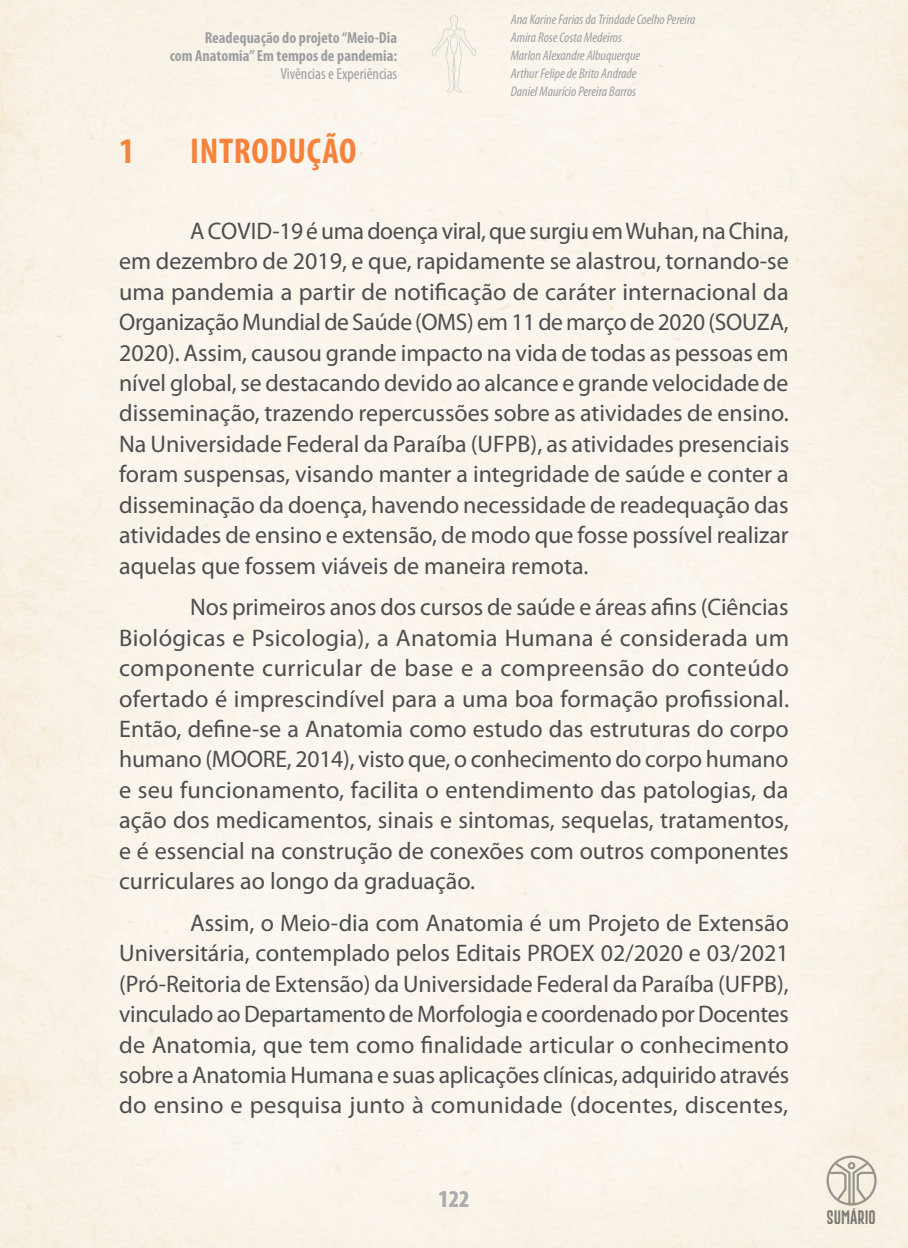
<style>
.page{position:relative;width:908px;height:1248px;background:#fff}
.page>*{position:absolute;margin:0;border:0;box-sizing:border-box;transform-origin:0 0}
.t1{font:700 condensed 36px "Myriad Pro";letter-spacing:.02em;color:#f5833c}
.t2{font:24px/30.4px "Myriad Pro";color:#4d4d4f;text-align:justify}
.t3{font:700 condensed 24px "Myriad Pro";color:#abadaf}
.t4{font:700 condensed 16px/18px "Myriad Pro";color:#9d9fa2;text-align:right}
.t5{font:condensed 16px "Myriad Pro";color:#9d9fa2}
.t6{font:14.2px "Gobold Extra 2";color:#7f8283}
.t7{font:italic condensed 14px/18px "Myriad Pro";color:#9d9fa2}
</style>
<div class="page">
<svg style="left:826px;top:1155px;width:50px;height:50px;background:#d9d3c7"></svg>
<svg style="left:431px;top:15px;width:45px;height:78px;background:#f5f0e5"></svg>
<p class="t4" style="left:170px;top:28px;width:229px">Readequação do projeto “Meio-Dia<br>com Anatomia” Em tempos de pandemia:</p>
<p class="t5" style="left:280px;top:64px;width:118px">Vivências e Experiências</p>
<h1 class="t1" style="left:119px;top:129px;width:17px">1</h1>
<h1 class="t1" style="left:190px;top:129px;width:168px">INTRODUÇÃO</h1>
<p class="t7" style="left:510px;top:10px;width:186px">Ana Karine Farias da Trindade Coelho Pereira<br>Amira Rose Costa Medeiros<br>Marlon Alexandre Albuquerque<br>Arthur Felipe de Brito Andrade<br>Daniel Maurício Pereira Barros</p>
<p class="t2" style="left:119px;top:215px;width:671px;text-indent:71px">A COVID-19 é uma doença viral, que surgiu em Wuhan, na China, em dezembro de 2019, e que, rapidamente se alastrou, tornando-se uma pandemia a partir de notificação de caráter internacional da Organização Mundial de Saúde (OMS) em 11 de março de 2020 (SOUZA, 2020). Assim, causou grande impacto na vida de todas as pessoas em nível global, se destacando devido ao alcance e grande velocidade de disseminação, trazendo repercussões sobre as atividades de ensino.<br>Na Universidade Federal da Paraíba (UFPB), as atividades presenciais foram suspensas, visando manter a integridade de saúde e conter a disseminação da doença, havendo necessidade de readequação das atividades de ensino e extensão, de modo que fosse possível realizar aquelas que fossem viáveis de maneira remota.</p>
<p class="t2" style="left:119px;top:591px;width:671px;text-indent:71px">Nos primeiros anos dos cursos de saúde e áreas afins (Ciências Biológicas e Psicologia), a Anatomia Humana é considerada um componente curricular de base e a compreensão do conteúdo ofertado é imprescindível para a uma boa formação profissional.<br>Então, define-se a Anatomia como estudo das estruturas do corpo humano (MOORE, 2014), visto que, o conhecimento do corpo humano e seu funcionamento, facilita o entendimento das patologias, da ação dos medicamentos, sinais e sintomas, sequelas, tratamentos, e é essencial na construção de conexões com outros componentes curriculares ao longo da graduação.</p>
<p class="t2" style="left:119px;top:907px;width:671px;text-indent:71px">Assim, o Meio-dia com Anatomia é um Projeto de Extensão Universitária, contemplado pelos Editais PROEX 02/2020 e 03/2021 (Pró-Reitoria de Extensão) da Universidade Federal da Paraíba (UFPB), vinculado ao Departamento de Morfologia e coordenado por Docentes de Anatomia, que tem como finalidade articular o conhecimento sobre a Anatomia Humana e suas aplicações clínicas, adquirido através do ensino e pesquisa junto à comunidade (docentes, discentes,</p>
<p class="t3" style="left:438px;top:1183px;width:32px">122</p>
<p class="t6" style="left:826px;top:1207px;width:51px">SUMÁRIO</p>
</div>
